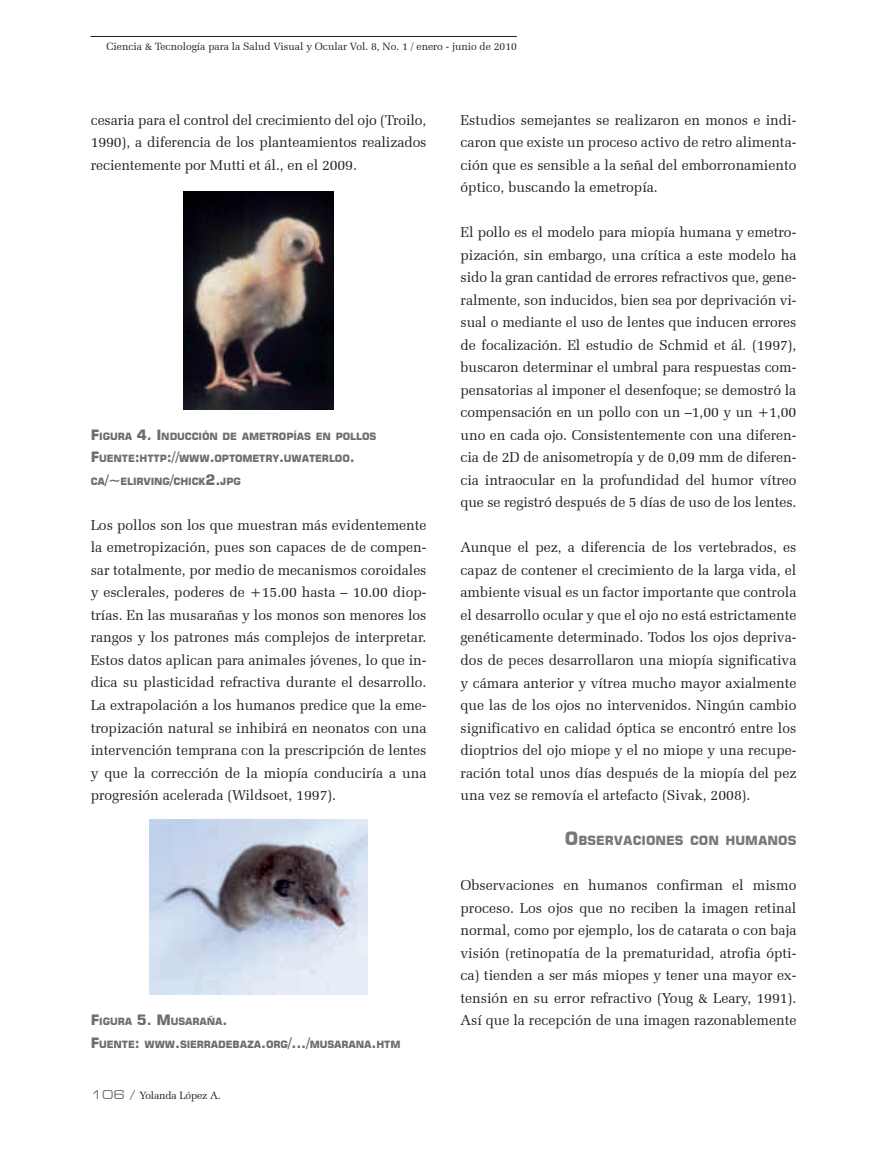
<style>
.page{position:relative;width:886px;height:1159px;background:#fff}
.page>*{position:absolute;margin:0;border:0;box-sizing:border-box;transform-origin:0 0}
.t1{font:14.25px/22.5px "Zapf Elliptical 711 BT";color:#231f20;text-align:justify}
.t2{font:700 12.6px "Square 721 BT";color:#76787b}
.t3{font:10.5px "Zapf Elliptical 711 BT";color:#231f20}
.t4{font:700 10.05px "Square 721 BT";letter-spacing:-.015em;color:#6c6d70}
.s1{font-size:14.25px}
.s2{font-family:"Square 721 BT";font-stretch:expanded;font-size:12px;color:#6c6d70}
.s3{font-style:italic}
.s4{font-size:18px}
</style>
<div class="page">
<hr style="left:90px;top:36px;width:427px;height:1px;background:#231f20">
<img style="left:184px;top:191px;width:149px;height:218px">
<img style="left:150px;top:819px;width:217px;height:175px">
<p class="t3" style="left:107px;top:40px;width:412px">Ciencia &amp; Tecnología para la Salud Visual y Ocular Vol. 8, No. 1 / enero - junio de 2010</p>
<p class="t1" style="left:91px;top:109px;width:337px">cesaria para el control del crecimiento del ojo (Troilo, 1990), a diferencia de los planteamientos realizados recientemente por Mutti et ál., en el 2009.</p>
<p class="t4" style="left:91px;top:430px;width:287px"><span class="s1">F</span>IGURA <span class="s1">4. I</span>NDUCCIÓN DE AMETROPÍAS EN POLLOS</p>
<p class="t4" style="left:91px;top:452px;width:265px"><span class="s1">F</span>UENTE<span class="s1">:</span>HTTP<span class="s1">://</span>WWW<span class="s1">.</span>OPTOMETRY<span class="s1">.</span>UWATERLOO<span class="s1">.</span></p>
<p class="t4" style="left:91px;top:475px;width:152px">CA<span class="s1">/~</span>ELIRVI NG<span class="s1">/</span>CHICK<span class="s1">2.</span>JPG</p>
<p class="t1" style="left:91px;top:514px;width:337px">Los pollos son los que muestran más evidentemente la emetropización, pues son capaces de de compen&shy;sar totalmente, por medio de mecanismos coroidales y esclerales, poderes de +15.00 hasta – 10.00 diop&shy;trías. En las musarañas y los monos son menores los rangos y los patrones más complejos de interpretar.<br>Estos datos aplican para animales jóvenes, lo que in&shy;dica su plasticidad refractiva durante el desarrollo.<br>La extrapolación a los humanos predice que la eme&shy;tropización natural se inhibirá en neonatos con una intervención temprana con la prescripción de lentes y que la corrección de la miopía conduciría a una progresión acelerada (Wildsoet, 1997).</p>
<p class="t4" style="left:91px;top:1015px;width:103px"><span class="s1">F</span>IGURA <span class="s1">5. M</span> USARA</p>
<p class="t4" style="left:207px;top:1015px;width:22px">ÑA<span class="s1">.</span></p>
<p class="t4" style="left:91px;top:1037px;width:115px"><span class="s1">F</span>UENTE<span class="s1">:</span> WWW<span class="s1">.</span>SIERRA</p>
<p class="t4" style="left:218px;top:1037px;width:125px">DEBAZA<span class="s1">.</span>ORG<span class="s1">/.../</span>MUSARA</p>
<p class="t4" style="left:356px;top:1037px;width:46px">NA<span class="s1">.</span>HTM</p>
<p class="t3" style="left:91px;top:1089px;width:131px"><span class="s2">106 /</span> Yolanda López A.</p>
<p class="t1" style="left:460px;top:109px;width:337px">Estudios semejantes se realizaron en monos e indi&shy;caron que existe un proceso activo de retro alimenta&shy;ción que es sensible a la señal del emborronamiento óptico, buscando la emetropía.</p>
<p class="t1" style="left:460px;top:221px;width:337px">El pollo es el modelo para miopía humana y emetro&shy;pización, sin embargo, una crítica a este modelo ha sido la gran cantidad de errores refractivos que, gene&shy;ralmente, son inducidos, bien sea por deprivación vi&shy;sual o mediante el uso de lentes que inducen errores de focalización. El estudio de Schmid et ál<span class="s3">.</span> (1997), buscaron determinar el umbral para respuestas com&shy;pensatorias al imponer el desenfoque; se demostró la compensación en un pollo con un –1,00 y un +1,00 uno en cada ojo. Consistentemente con una diferen&shy;cia de 2D de anisometropía y de 0,09 mm de diferen&shy;cia intraocular en la profundidad del humor vítreo que se registró después de 5 días de uso de los lentes.</p>
<p class="t1" style="left:460px;top:536px;width:337px">Aunque el pez, a diferencia de los vertebrados, es capaz de contener el crecimiento de la larga vida, el ambiente visual es un factor importante que controla el desarrollo ocular y que el ojo no está estrictamente genéticamente determinado. Todos los ojos depriva&shy;dos de peces desarrollaron una miopía significativa y cámara anterior y vítrea mucho mayor axialmente que las de los ojos no intervenidos. Ningún cambio significativo en calidad óptica se encontró entre los dioptrios del ojo miope y el no miope y una recupe&shy;ración total unos días después de la miopía del pez una vez se removía el artefacto (Sivak, 2008).</p>
<p class="t2" style="left:565px;top:833px;width:233px"><span class="s4">O</span>BSERVACIONES CON HUMANOS</p>
<p class="t1" style="left:460px;top:874px;width:337px">Observaciones en humanos confirman el mismo proceso. Los ojos que no reciben la imagen retinal normal, como por ejemplo, los de catarata o con baja visión (retinopatía de la prematuridad, atrofia ópti&shy;ca) tienden a ser más miopes y tener una mayor ex&shy;tensión en su error refractivo (Youg &amp; Leary, 1991).<br>Así que la recepción de una imagen razonablemente</p>
</div>
